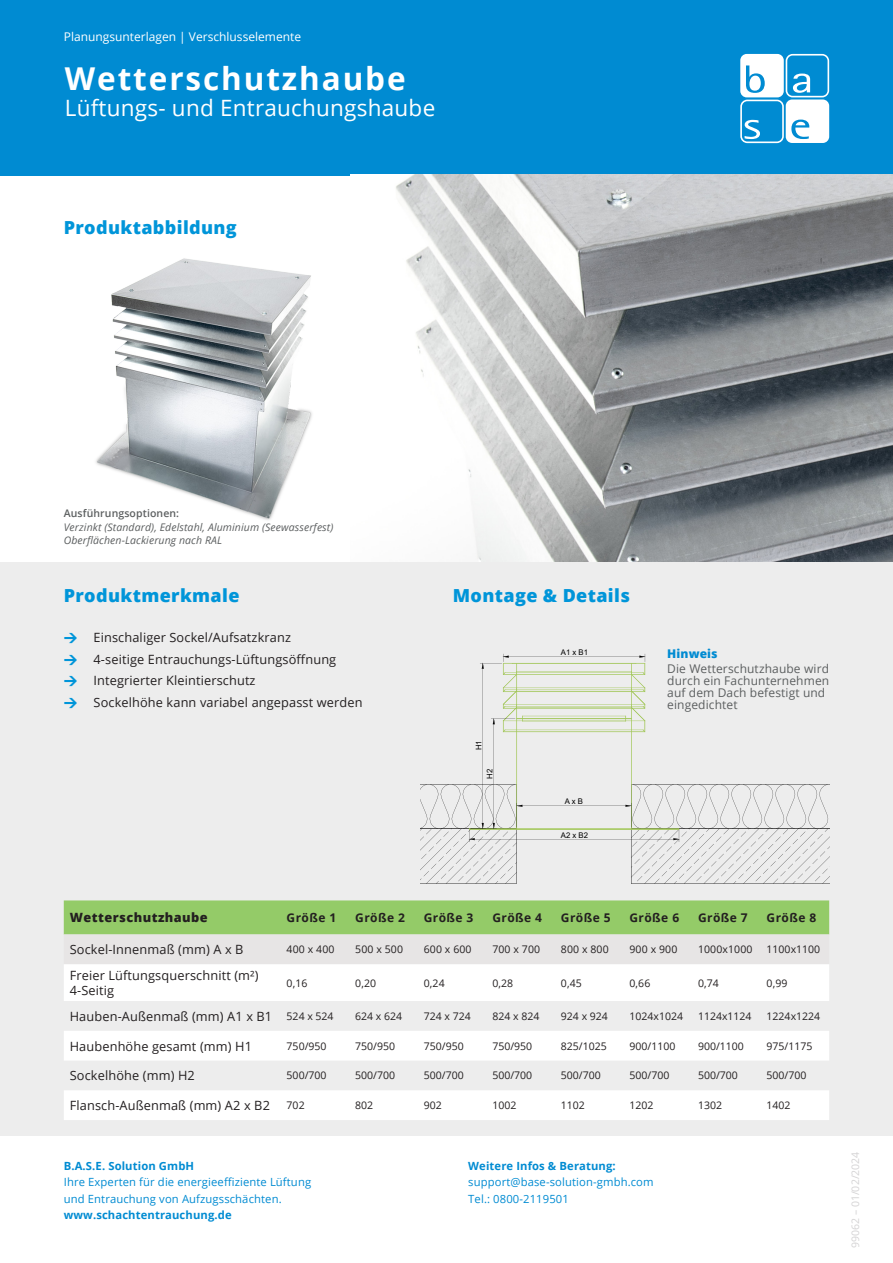
<style>
.page{position:relative;width:893px;height:1263px;background:#fff}
.page>*{position:absolute;margin:0;border:0;box-sizing:border-box;transform-origin:0 0}
.Headline_blau{font:700 31.5px "Open Sans";letter-spacing:.06em;color:#fff}
.Headline_blau-2{font:22.5px "Open Sans";letter-spacing:.01em;color:#fff}
.Headline_blau-3{font:800 18px "Open Sans";letter-spacing:.02em;color:#0095d9}
.Fließtext_schwarz{font:900 13.5px "DIN Pro";color:#0095d9}
.Fließtext_schwarz-2{font:12.75px "Open Sans";letter-spacing:.01em;color:#231f20}
.Subheadline{font:800 12.75px "Open Sans";letter-spacing:.035em;color:#231f20}
.Fließtext_schwarz-3{font:12px/12px "Open Sans";letter-spacing:.01em;color:#5c5f60}
.Subheadline-2{font:700 12px "Open Sans";letter-spacing:.035em;color:#231f20}
.Headline_blau-4{font:12px "Open Sans";color:#fff}
.Fließtext_schwarz-4{font:800 12px "Open Sans";letter-spacing:.01em;color:#008bd2}
.t1{font:11.25px/16.5px "Open Sans";letter-spacing:.01em;color:#008bd2}
.t2{font:700 11.25px "Open Sans";letter-spacing:.01em;color:#008bd2}
.Fließtext_schwarz-5{font:10.5px "Open Sans";color:#231f20}
.Fließtext_schwarz-6{font:italic 10.5px "Open Sans";letter-spacing:.01em;color:#5c5f60}
.Fließtext_schwarz-7{font:600 10.5px "Open Sans";letter-spacing:.01em;color:#5c5f60}
.Headline_blau-5{font:10.5px "Open Sans";color:#d4d3d4}
.t3{font:7.8px "Arial";color:#000}
</style>
<div class="page">
<div style="left:0;top:0;width:893px;height:175px;background:#008bd2"></div>
<svg style="left:740px;top:54px;width:89px;height:89px"></svg>
<img style="left:96px;top:258px;width:216px;height:262px">
<div style="left:0;top:562px;width:893px;height:574px;background:#ededed"></div>
<img style="left:350px;top:174px;width:543px;height:387px">
<div style="left:64px;top:900px;width:765px;height:35px;background:#94cb68"></div>
<svg style="left:64px;top:964px;width:765px;height:156px;fill:#fff"></svg>
<svg style="left:421px;top:654px;width:408px;height:229px"></svg>
<p class="Headline_blau-4" style="left:64px;top:29px;width:239px">Planungsunterlagen | Verschlusselemente</p>
<p class="Headline_blau" style="left:65px;top:56px;width:342px">Wetterschutzhaube</p>
<p class="Headline_blau-2" style="left:65px;top:92px;width:372px">Lüftungs- und Entrauchungshaube</p>
<p class="Headline_blau-3" style="left:64px;top:214px;width:175px">Produktabbildung</p>
<p class="Fließtext_schwarz-7" style="left:64px;top:506px;width:117px">Ausführungsoptionen:</p>
<p class="Fließtext_schwarz-6" style="left:64px;top:520px;width:271px">Verzinkt (Standard), Edelstahl, Aluminium (Seewasserfest)</p>
<p class="Fließtext_schwarz-6" style="left:64px;top:533px;width:160px">Oberflächen-Lackierung nach RAL</p>
<p class="Headline_blau-3" style="left:64px;top:581px;width:177px">Produktmerkmale</p>
<p class="Fließtext_schwarz" style="left:64px;top:625px;width:15px">→</p>
<p class="Fließtext_schwarz-2" style="left:94px;top:628px;width:199px">Einschaliger Sockel/Aufsatzkranz</p>
<p class="Fließtext_schwarz" style="left:64px;top:647px;width:15px">→</p>
<p class="Fließtext_schwarz-2" style="left:94px;top:650px;width:244px">4-seitige Entrauchungs-Lüftungsöffnung</p>
<p class="Fließtext_schwarz" style="left:64px;top:669px;width:15px">→</p>
<p class="Fließtext_schwarz-2" style="left:94px;top:672px;width:164px">Integrierter Kleintierschutz</p>
<p class="Fließtext_schwarz" style="left:64px;top:690px;width:15px">→</p>
<p class="Fließtext_schwarz-2" style="left:94px;top:694px;width:271px">Sockelhöhe kann variabel angepasst werden</p>
<p class="Headline_blau-3" style="left:453px;top:581px;width:179px">Montage &amp; Details</p>
<p class="t3" style="left:473px;top:750px;width:11px;rotate:-90deg">H1</p>
<p class="t3" style="left:484px;top:779px;width:11px;rotate:-90deg">H2</p>
<p class="t3" style="left:561px;top:647px;width:29px">A1 x B1</p>
<p class="t3" style="left:565px;top:796px;width:20px">A x B</p>
<p class="t3" style="left:561px;top:830px;width:29px">A2 x B2</p>
<p class="Fließtext_schwarz-4" style="left:667px;top:645px;width:52px">Hinweis</p>
<p class="Fließtext_schwarz-3" style="left:667px;top:663px;width:163px">Die Wetterschutzhaube wird durch ein Fachunternehmen auf dem Dach befestigt und eingedichtet</p>
<p class="Subheadline" style="left:70px;top:908px;width:140px">Wetterschutzhaube</p>
<p class="Subheadline-2" style="left:287px;top:909px;width:51px">Größe 1</p>
<p class="Subheadline-2" style="left:355px;top:909px;width:51px">Größe 2</p>
<p class="Subheadline-2" style="left:424px;top:909px;width:51px">Größe 3</p>
<p class="Subheadline-2" style="left:492px;top:909px;width:51px">Größe 4</p>
<p class="Subheadline-2" style="left:561px;top:909px;width:51px">Größe 5</p>
<p class="Subheadline-2" style="left:629px;top:909px;width:51px">Größe 6</p>
<p class="Subheadline-2" style="left:698px;top:909px;width:51px">Größe 7</p>
<p class="Subheadline-2" style="left:767px;top:909px;width:51px">Größe 8</p>
<p class="Fließtext_schwarz-2" style="left:70px;top:941px;width:175px">Sockel-Innenmaß (mm) A x B</p>
<p class="Fließtext_schwarz-5" style="left:287px;top:942px;width:49px">400 x 400</p>
<p class="Fließtext_schwarz-5" style="left:355px;top:942px;width:49px">500 x 500</p>
<p class="Fließtext_schwarz-5" style="left:424px;top:942px;width:49px">600 x 600</p>
<p class="Fließtext_schwarz-5" style="left:492px;top:942px;width:49px">700 x 700</p>
<p class="Fließtext_schwarz-5" style="left:561px;top:942px;width:49px">800 x 800</p>
<p class="Fließtext_schwarz-5" style="left:629px;top:942px;width:49px">900 x 900</p>
<p class="Fließtext_schwarz-5" style="left:698px;top:942px;width:56px">1000x1000</p>
<p class="Fließtext_schwarz-5" style="left:767px;top:942px;width:55px">1100x1100</p>
<p class="Fließtext_schwarz-2" style="left:70px;top:967px;width:190px">Freier Lüftungsquerschnitt (m²)</p>
<p class="Fließtext_schwarz-2" style="left:70px;top:982px;width:46px">4-Seitig</p>
<p class="Fließtext_schwarz-5" style="left:287px;top:976px;width:22px">0,16</p>
<p class="Fließtext_schwarz-5" style="left:355px;top:976px;width:22px">0,20</p>
<p class="Fließtext_schwarz-5" style="left:424px;top:976px;width:22px">0,24</p>
<p class="Fließtext_schwarz-5" style="left:492px;top:976px;width:22px">0,28</p>
<p class="Fließtext_schwarz-5" style="left:561px;top:976px;width:22px">0,45</p>
<p class="Fließtext_schwarz-5" style="left:629px;top:976px;width:22px">0,66</p>
<p class="Fließtext_schwarz-5" style="left:698px;top:976px;width:22px">0,74</p>
<p class="Fließtext_schwarz-5" style="left:767px;top:976px;width:22px">0,99</p>
<p class="Fließtext_schwarz-2" style="left:70px;top:1007px;width:204px">Hauben-Außenmaß (mm) A1 x B1</p>
<p class="Fließtext_schwarz-5" style="left:287px;top:1009px;width:48px">524 x 524</p>
<p class="Fließtext_schwarz-5" style="left:355px;top:1009px;width:48px">624 x 624</p>
<p class="Fließtext_schwarz-5" style="left:424px;top:1009px;width:48px">724 x 724</p>
<p class="Fließtext_schwarz-5" style="left:492px;top:1009px;width:48px">824 x 824</p>
<p class="Fließtext_schwarz-5" style="left:561px;top:1009px;width:48px">924 x 924</p>
<p class="Fließtext_schwarz-5" style="left:629px;top:1009px;width:55px">1024x1024</p>
<p class="Fließtext_schwarz-5" style="left:698px;top:1009px;width:55px">1124x1124</p>
<p class="Fließtext_schwarz-5" style="left:767px;top:1009px;width:55px">1224x1224</p>
<p class="Fließtext_schwarz-2" style="left:70px;top:1037px;width:184px">Haubenhöhe gesamt (mm) H1</p>
<p class="Fließtext_schwarz-5" style="left:287px;top:1039px;width:41px">750/950</p>
<p class="Fließtext_schwarz-5" style="left:355px;top:1039px;width:41px">750/950</p>
<p class="Fließtext_schwarz-5" style="left:424px;top:1039px;width:41px">750/950</p>
<p class="Fließtext_schwarz-5" style="left:492px;top:1039px;width:41px">750/950</p>
<p class="Fließtext_schwarz-5" style="left:561px;top:1039px;width:47px">825/1025</p>
<p class="Fließtext_schwarz-5" style="left:629px;top:1039px;width:47px">900/1100</p>
<p class="Fließtext_schwarz-5" style="left:698px;top:1039px;width:47px">900/1100</p>
<p class="Fließtext_schwarz-5" style="left:767px;top:1039px;width:47px">975/1175</p>
<p class="Fließtext_schwarz-2" style="left:70px;top:1067px;width:127px">Sockelhöhe (mm) H2</p>
<p class="Fließtext_schwarz-5" style="left:287px;top:1068px;width:41px">500/700</p>
<p class="Fließtext_schwarz-5" style="left:355px;top:1068px;width:41px">500/700</p>
<p class="Fließtext_schwarz-5" style="left:424px;top:1068px;width:41px">500/700</p>
<p class="Fließtext_schwarz-5" style="left:492px;top:1068px;width:41px">500/700</p>
<p class="Fließtext_schwarz-5" style="left:561px;top:1068px;width:41px">500/700</p>
<p class="Fließtext_schwarz-5" style="left:629px;top:1068px;width:41px">500/700</p>
<p class="Fließtext_schwarz-5" style="left:698px;top:1068px;width:41px">500/700</p>
<p class="Fließtext_schwarz-5" style="left:767px;top:1068px;width:41px">500/700</p>
<p class="Fließtext_schwarz-2" style="left:70px;top:1097px;width:202px">Flansch-Außenmaß (mm) A2 x B2</p>
<p class="Fließtext_schwarz-5" style="left:287px;top:1098px;width:20px">702</p>
<p class="Fließtext_schwarz-5" style="left:355px;top:1098px;width:20px">802</p>
<p class="Fließtext_schwarz-5" style="left:424px;top:1098px;width:20px">902</p>
<p class="Fließtext_schwarz-5" style="left:492px;top:1098px;width:26px">1002</p>
<p class="Fließtext_schwarz-5" style="left:561px;top:1098px;width:26px">1102</p>
<p class="Fließtext_schwarz-5" style="left:629px;top:1098px;width:26px">1202</p>
<p class="Fließtext_schwarz-5" style="left:698px;top:1098px;width:26px">1302</p>
<p class="Fließtext_schwarz-5" style="left:767px;top:1098px;width:26px">1402</p>
<p class="t2" style="left:64px;top:1157px;width:132px">B.A.S.E. Solution GmbH</p>
<p class="t1" style="left:64px;top:1173px;width:249px">Ihre Experten für die energieeffiziente Lüftung und Entrauchung von Aufzugsschächten.</p>
<p class="t2" style="left:64px;top:1207px;width:169px">www.schachtentrauchung.de</p>
<p class="t2" style="left:468px;top:1157px;width:149px">Weitere Infos &amp; Beratung:</p>
<p class="t1" style="left:468px;top:1173px;width:187px">support@base-solution-gmbh.com<br>Tel.: 0800-2119501</p>
<p class="Headline_blau-5" style="left:848px;top:1248px;width:98px;rotate:-90deg">99062 – 01/02/2024</p>
</div>
